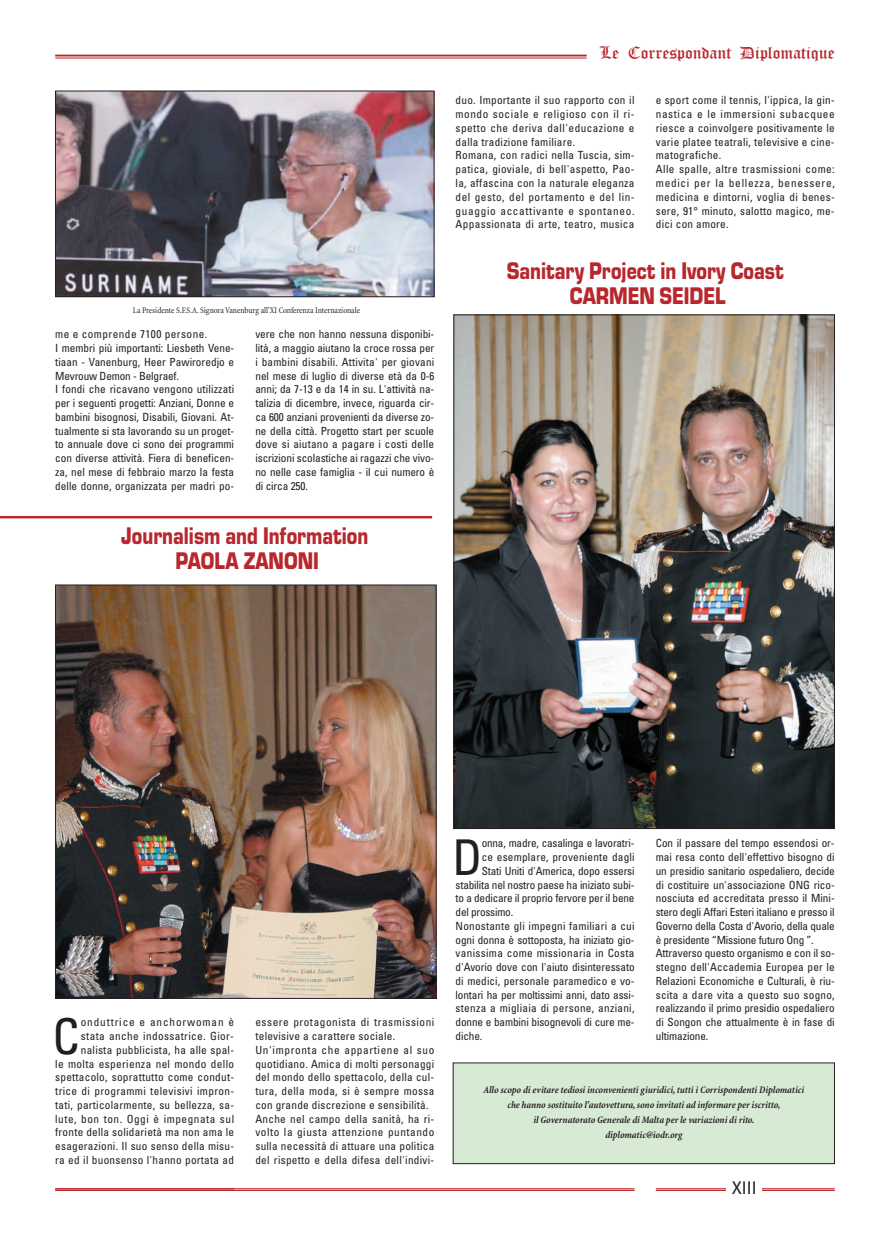
<style>
.page{position:relative;width:890px;height:1245px;background:#fff}
.page>*{position:absolute;margin:0;border:0;box-sizing:border-box;transform-origin:0 0}
.t1{font:condensed 49.25px "Univers";color:#231f20}
.t2{font:25px/25px "Eurostile T Blac";color:#b7282e;text-align:center;scale:.8 1}
.t3{font:17.5px "Old English Text";color:#b7282e}
.t4{font:condensed 17.5px "Univers";color:#231f20}
.t5{font:condensed 11.25px/13.8px "Univers";letter-spacing:.02em;color:#231f20}
.t6{font:condensed 11.25px/13.8px "Univers";letter-spacing:-.005em;color:#231f20}
.t7{font:condensed 11.25px "Univers";letter-spacing:-.02em;color:#231f20}
.t8{font:condensed 11.25px "Univers";letter-spacing:-.015em;color:#231f20}
.t9{font:condensed 11.25px "Univers";letter-spacing:-.01em;color:#231f20}
.t10{font:italic 700 condensed 10px/15px "Minion";letter-spacing:-.005em;color:#231f20;text-align:center}
.t11{font:condensed 8.75px "Minion";letter-spacing:-.005em;color:#231f20}
</style>
<div class="page">
<img style="left:0;top:54px;width:835px;height:1137px">
<p class="t11" style="left:133px;top:307px;width:229px">La Presidente S.F.S.A. Signora Vanenburg all'XI Conferenza Internazionale</p>
<p class="t6" style="left:55px;top:328px;width:181px">me e comprende 7100 persone.<br>I membri più importanti: Liesbeth Vene&shy;tiaan - Vanenburg, Heer Pawiroredjo e Mevrouw Demon - Belgraef.<br>I fondi che ricavano vengono utilizzati per i seguenti progetti: Anziani, Donne e bambini bisognosi, Disabili, Giovani. At&shy;tualmente si sta lavorando su un proget&shy;to annuale dove ci sono dei programmi con diverse attività. Fiera di beneficen&shy;za, nel mese di febbraio marzo la festa delle donne, organizzata per madri po-</p>
<p class="t5" style="left:255px;top:328px;width:180px;text-align:justify">vere che non hanno nessuna disponibi&shy;lità, a maggio aiutano la croce rossa per i bambini disabili. Attivita' per giovani nel mese di luglio di diverse età da 0-6 anni; da 7-13 e da 14 in su. L'attività na&shy;talizia di dicembre, invece, riguarda cir&shy;ca 600 anziani provenienti da diverse zo&shy;ne della città. Progetto start per scuole dove si aiutano a pagare i costi delle iscrizioni scolastiche ai ragazzi che vivo&shy;no nelle case famiglia - il cui numero è di circa 250.</p>
<h2 class="t2" style="left:121px;top:523px;width:310px">Journalism and Information<br>PAOLA ZANONI</h2>
<h3 class="t3" style="left:599px;top:42px;width:237px">Le Correspondant Diplomatique</h3>
<p class="t5" style="left:456px;top:94px;width:180px">duo. Importante il suo rapporto con il mondo sociale e religioso con il ri&shy;spetto che deriva dall'educazione e dalla tradizione familiare.<br>Romana, con radici nella Tuscia, sim&shy;patica, gioviale, di bell'aspetto, Pao&shy;la, affascina con la naturale eleganza del gesto, del portamento e del lin&shy;guaggio accattivante e spontaneo.<br>Appassionata di arte, teatro, musica</p>
<p class="t5" style="left:656px;top:94px;width:181px">e sport come il tennis, l'ippica, la gin&shy;nastica e le immersioni subacquee riesce a coinvolgere positivamente le varie platee teatrali, televisive e cine&shy;matografiche.<br>Alle spalle, altre trasmissioni come: medici per la bellezza, benessere, medicina e dintorni, voglia di benes&shy;sere, 91° minuto, salotto magico, me&shy;dici con amore.</p>
<h2 class="t2" style="left:507px;top:258px;width:348px">Sanitary Project in Ivory Coast<br>CARMEN SEIDEL</h2>
<h1 class="t1" style="left:52px;top:1018px;width:29px">C</h1>
<p class="t5" style="left:55px;top:1016px;width:180px;text-align:right">onduttrice e anchorwoman è stata anche indossatrice. Gior&shy;nalista pubblicista, ha alle spal-<br>le molta esperienza nel mondo dello spettacolo, soprattutto come condut&shy;trice di programmi televisivi impron&shy;tati, particolarmente, su bellezza, sa&shy;lute, bon ton. Oggi è impegnata sul fronte della solidarietà ma non ama le esagerazioni. Il suo senso della misu&shy;ra ed il buonsenso l'hanno portata ad</p>
<p class="t5" style="left:255px;top:1016px;width:181px">essere protagonista di trasmissioni televisive a carattere sociale.<br>Un'impronta che appartiene al suo quotidiano. Amica di molti personaggi del mondo dello spettacolo, della cul&shy;tura, della moda, si è sempre mossa con grande discrezione e sensibilità.<br>Anche nel campo della sanità, ha ri&shy;volto la giusta attenzione puntando sulla necessità di attuare una politica del rispetto e della difesa dell'indivi-</p>
<h1 class="t1" style="left:452px;top:839px;width:32px">D</h1>
<p class="t7" style="left:482px;top:839px;width:154px">onna, madre, casalinga e lavoratri-</p>
<p class="t5" style="left:482px;top:851px;width:154px">ce esemplare, proveniente dagli</p>
<p class="t7" style="left:482px;top:866px;width:154px">Stati Uniti d'America, dopo essersi</p>
<p class="t7" style="left:456px;top:880px;width:180px">stabilita nel nostro paese ha iniziato subi-</p>
<p class="t7" style="left:456px;top:894px;width:180px">to a dedicare il proprio fervore per il bene</p>
<p class="t7" style="left:456px;top:908px;width:59px">del prossimo.</p>
<p class="t5" style="left:456px;top:919px;width:180px">Nonostante gli impegni familiari a cui</p>
<p class="t8" style="left:456px;top:935px;width:180px">ogni donna è sottoposta, ha iniziato gio-</p>
<p class="t5" style="left:456px;top:947px;width:180px">vanissima come missionaria in Costa</p>
<p class="t9" style="left:456px;top:963px;width:181px">d'Avorio dove con l'aiuto disinteressato</p>
<p class="t5" style="left:456px;top:974px;width:181px">di medici, personale paramedico e vo-</p>
<p class="t8" style="left:456px;top:990px;width:180px">lontari ha per moltissimi anni, dato assi-</p>
<p class="t5" style="left:456px;top:1002px;width:180px">stenza a migliaia di persone, anziani,</p>
<p class="t8" style="left:456px;top:1018px;width:181px">donne e bambini bisognevoli di cure me-</p>
<p class="t5" style="left:456px;top:1029px;width:28px">diche.</p>
<p class="t6" style="left:656px;top:837px;width:181px">Con il passare del tempo essendosi or&shy;mai resa conto dell'effettivo bisogno di un presidio sanitario ospedaliero, decide di costituire un'associazione ONG rico&shy;nosciuta ed accreditata presso il Mini&shy;stero degli Affari Esteri italiano e presso il Governo della Costa d'Avorio, della quale è presidente “Missione futuro Ong ”.<br>Attraverso questo organismo e con il so&shy;stegno dell'Accademia Europea per le Relazioni Economiche e Culturali, è riu&shy;scita a dare vita a questo suo sogno, realizzando il primo presidio ospedaliero di Songon che attualmente è in fase di ultimazione.</p>
<p class="t10" style="left:484px;top:1083px;width:322px">Allo scopo di evitare tediosi inconvenienti giuridici, tutti i Corrispondenti Diplomatici che hanno sostituito l’autovettura, sono invitati ad informare per iscritto,<br>il Governatorato Generale di Malta per le variazioni di rito.<br>diplomatic@iodr.org</p>
<h3 class="t4" style="left:732px;top:1181px;width:26px">XIII</h3>
</div>
